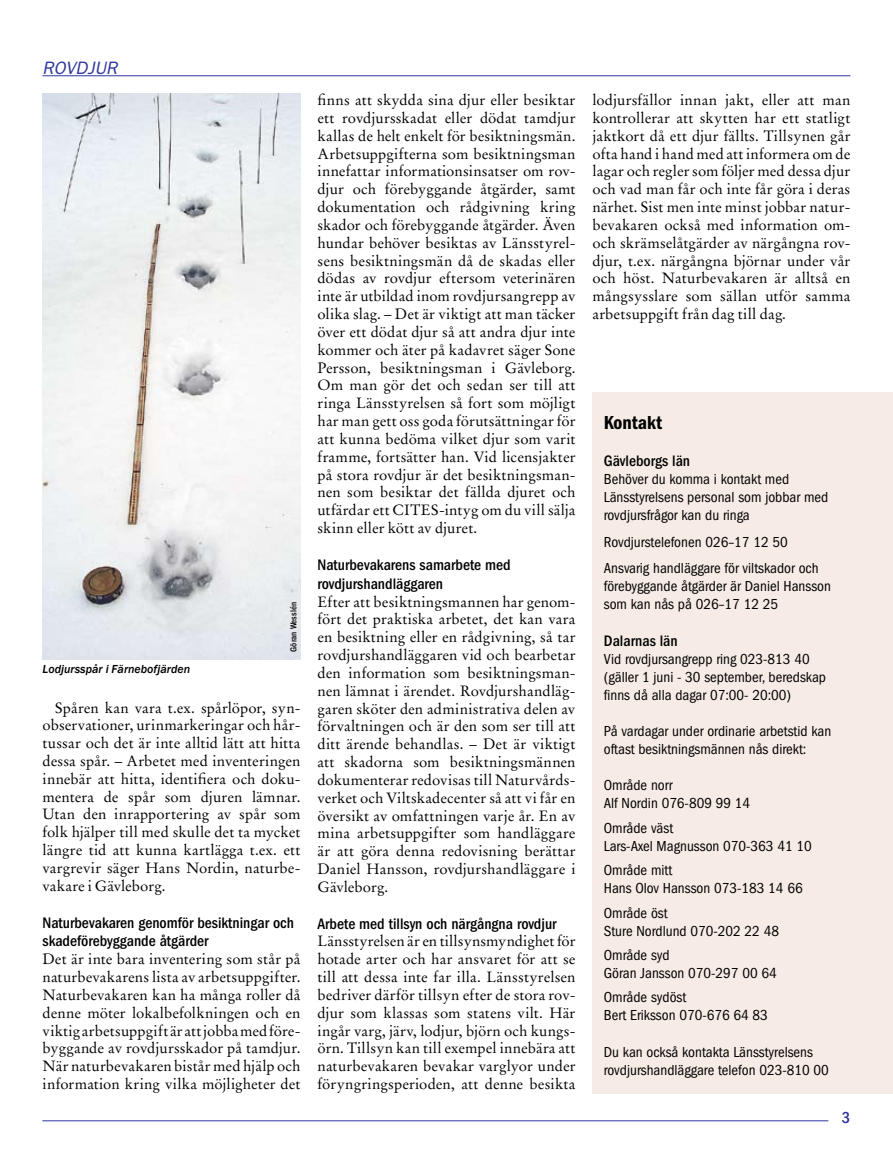
<style>
.page{position:relative;width:893px;height:1170px;background:#fff}
.page>*{position:absolute;margin:0;border:0;box-sizing:border-box;transform-origin:0 0}
.t1{font:600 condensed 19.5px "Franklin Gothic";color:#000}
.t2{font:italic 18px "Franklin Gothic";color:#2e369b}
.t3{font:500 condensed 16.5px "Franklin Gothic";color:#2e369b}
.t4{font:500 condensed 15.75px/18.9px "Franklin Gothic";color:#000}
.t5{font:condensed 15px/18px "Franklin Gothic";color:#000}
.t6{font:14.85px/17.9px "Stempel Garamond";letter-spacing:.01em;color:#000;text-align:justify}
.t7{font:italic 500 12px "Franklin Gothic";color:#000}
.t8{font:500 condensed 9px "Franklin Gothic";color:#000}
</style>
<div class="page">
<div style="left:592px;top:392px;width:301px;height:701px;background:#f7ece5"></div>
<hr style="left:42px;top:1120px;width:786px;height:1px;background:#2e369b">
<img style="left:43px;top:94px;width:257px;height:565px">
<hr style="left:43px;top:75px;width:807px;height:1px;background:#2e369b">
<p class="t2" style="left:43px;top:58px;width:76px">ROVDJUR</p>
<p class="t7" style="left:43px;top:661px;width:149px">Lodjursspår i Färnebofjärden</p>
<p class="t8" style="left:289px;top:651px;width:51px;rotate:-90deg">Göran Wesslén</p>
<p class="t6" style="left:43px;top:698px;width:259px;text-indent:13px">Spåren kan vara t.ex. spårlöpor, syn&shy;observationer, urinmarkeringar och hår&shy;tussar och det är inte alltid lätt att hitta dessa spår. – Arbetet med inventeringen innebär att hitta, identifiera och doku&shy;mentera de spår som djuren lämnar.<br>Utan den inrapportering av spår som folk hjälper till med skulle det ta mycket längre tid att kunna kartlägga t.ex. ett vargrevir säger Hans Nordin, naturbe&shy;vakare i Gävleborg.</p>
<p class="t4" style="left:43px;top:912px;width:253px">Naturbevakaren genomför besiktningar och skadeförebyggande åtgärder</p>
<p class="t6" style="left:43px;top:950px;width:259px">Det är inte bara inventering som står på naturbevakarens lista av arbetsuppgifter.<br>Naturbevakaren kan ha många roller då denne möter lokalbefolkningen och en viktig arbetsuppgift är att jobba med före&shy;byggande av rovdjursskador på tamdjur.<br>När naturbevakaren bistår med hjälp och information kring vilka möjligheter det</p>
<p class="t6" style="left:317px;top:91px;width:259px">finns att skydda sina djur eller besiktar ett rovdjursskadat eller dödat tamdjur kallas de helt enkelt för besiktningsmän.<br>Arbetsuppgifterna som besiktningsman innefattar informationsinsatser om rov&shy;djur och förebyggande åtgärder, samt dokumentation och rådgivning kring skador och förebyggande åtgärder. Även hundar behöver besiktas av Länsstyrel&shy;sens besiktningsmän då de skadas eller dödas av rovdjur eftersom veterinären inte är utbildad inom rovdjursangrepp av olika slag. – Det är viktigt att man täcker över ett dödat djur så att andra djur inte kommer och äter på kadavret säger Sone Persson, besiktningsman i Gävleborg.<br>Om man gör det och sedan ser till att ringa Länsstyrelsen så fort som möjligt har man gett oss goda förutsättningar för att kunna bedöma vilket djur som varit framme, fortsätter han. Vid licensjakter på stora rovdjur är det besiktningsman&shy;nen som besiktar det fällda djuret och utfärdar ett CITES-intyg om du vill sälja skinn eller kött av djuret.</p>
<p class="t4" style="left:317px;top:555px;width:195px">Naturbevakarens samarbete med rovdjurshandläggaren</p>
<p class="t6" style="left:317px;top:592px;width:259px">Efter att besiktningsmannen har genom&shy;fört det praktiska arbetet, det kan vara en besiktning eller en rådgivning, så tar rovdjurshandläggaren vid och bearbetar den information som besiktningsman&shy;nen lämnat i ärendet. Rovdjurshandläg&shy;garen sköter den administrativa delen av förvaltningen och är den som ser till att ditt ärende behandlas. – Det är viktigt att skadorna som besiktningsmännen dokumenterar redovisas till Naturvårds&shy;verket och Viltskadecenter så att vi får en översikt av omfattningen varje år. En av mina arbetsuppgifter som handläggare är att göra denna redovisning berättar Daniel Hansson, rovdjurshandläggare i Gävleborg.</p>
<p class="t4" style="left:317px;top:914px;width:241px">Arbete med tillsyn och närgångna rovdjur</p>
<p class="t6" style="left:317px;top:932px;width:259px">Länsstyrelsen är en tillsynsmyndighet för hotade arter och har ansvaret för att se till att dessa inte far illa. Länsstyrelsen bedriver därför tillsyn efter de stora rov&shy;djur som klassas som statens vilt. Här ingår varg, järv, lodjur, björn och kungs&shy;örn. Tillsyn kan till exempel innebära att naturbevakaren bevakar varglyor under föryngringsperioden, att denne besikta</p>
<p class="t6" style="left:592px;top:91px;width:259px">lodjursfällor innan jakt, eller att man kontrollerar att skytten har ett statligt jaktkort då ett djur fällts. Tillsynen går ofta hand i hand med att informera om de lagar och regler som följer med dessa djur och vad man får och inte får göra i deras närhet. Sist men inte minst jobbar natur&shy;bevakaren också med information om&shy;och skrämselåtgärder av närgångna rov&shy;djur, t.ex. närgångna björnar under vår och höst. Naturbevakaren är alltså en mångsysslare som sällan utför samma arbetsuppgift från dag till dag.</p>
<h1 class="t1" style="left:604px;top:412px;width:60px">Kontakt</h1>
<p class="t4" style="left:604px;top:452px;width:88px">Gävleborgs län</p>
<p class="t5" style="left:604px;top:470px;width:226px">Behöver du komma i kontakt med<br>Länsstyrelsens personal som jobbar med rovdjursfrågor kan du ringa</p>
<p class="t5" style="left:604px;top:529px;width:216px;line-height:26.5px">Rovdjurstelefonen 026–17 12 50<br>Ansvarig handläggare för viltskador och</p>
<p class="t5" style="left:604px;top:577px;width:229px">förebyggande åtgärder är Daniel Hansson som kan nås på 026–17 12 25</p>
<p class="t4" style="left:604px;top:631px;width:75px">Dalarnas län</p>
<p class="t5" style="left:604px;top:650px;width:224px">Vid rovdjursangrepp ring 023-813 40 (gäller 1 juni - 30 september, beredskap finns då alla dagar 07:00- 20:00)</p>
<p class="t5" style="left:604px;top:722px;width:229px">På vardagar under ordinarie arbetstid kan oftast besiktningsmännen nås direkt:</p>
<p class="t5" style="left:604px;top:776px;width:148px">Område norr<br>Alf Nordin 076-809 99 14</p>
<p class="t5" style="left:604px;top:819px;width:209px">Område väst<br>Lars-Axel Magnusson 070-363 41 10</p>
<p class="t5" style="left:604px;top:861px;width:200px">Område mitt<br>Hans Olov Hansson 073-183 14 66</p>
<p class="t5" style="left:604px;top:903px;width:177px">Område öst<br>Sture Nordlund 070-202 22 48</p>
<p class="t5" style="left:604px;top:946px;width:174px">Område syd<br>Göran Jansson 070-297 00 64</p>
<p class="t5" style="left:604px;top:988px;width:165px">Område sydöst<br>Bert Eriksson 070-676 64 83</p>
<p class="t5" style="left:604px;top:1042px;width:227px">Du kan också kontakta Länsstyrelsens rovdjurshandläggare telefon 023-810 00</p>
<p class="t3" style="left:842px;top:1107px;width:10px">3</p>
</div>
